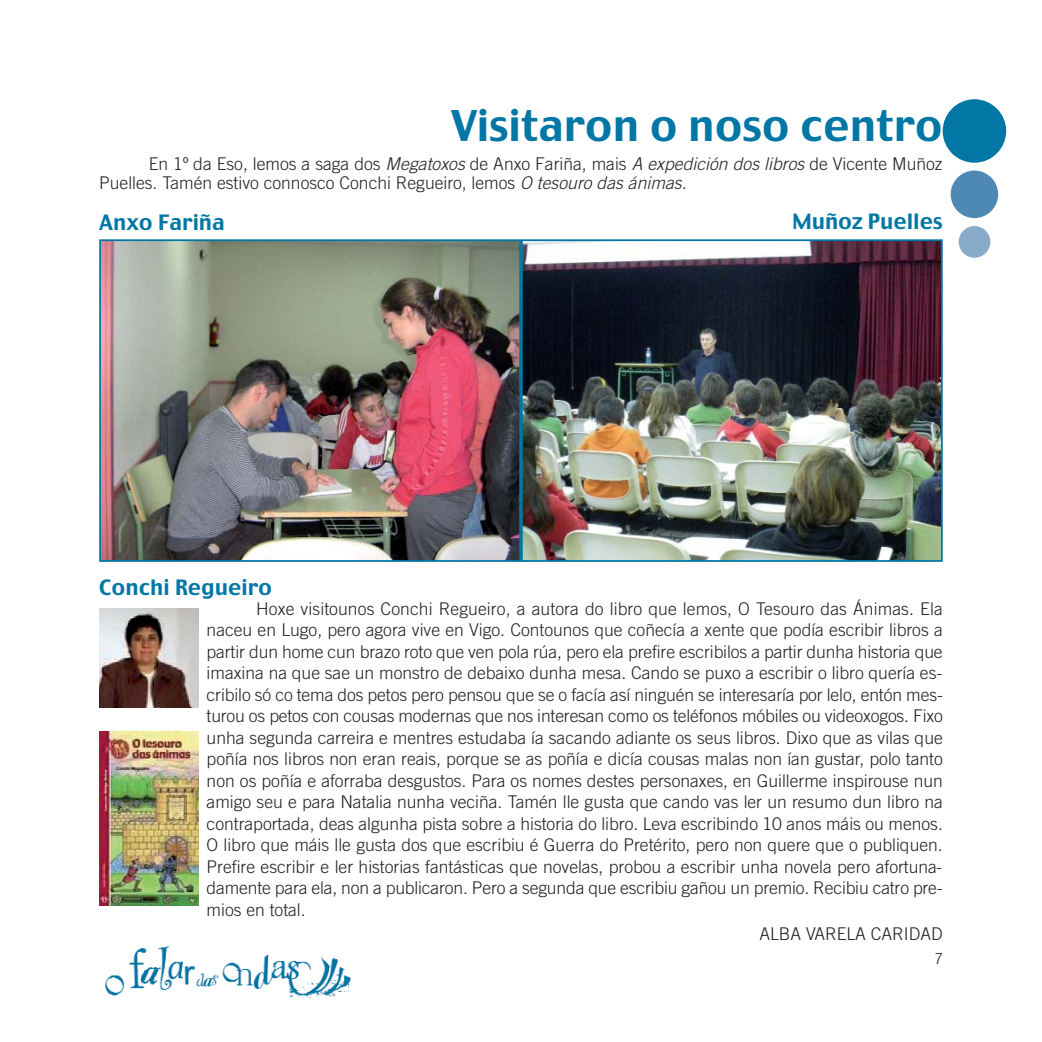
<style>
.page{position:relative;width:1042px;height:1042px;background:#fff}
.page>*{position:absolute;margin:0;border:0;box-sizing:border-box;transform-origin:0 0}
.t1{font:42px "Charcoal";color:#0277a5}
.t2{font:21px "Charcoal";color:#0277a5}
.t3{font:300 17.5px/21.5px "Trade Gothic";color:#231f20;text-align:justify}
.t4{font:300 condensed 15.75px "Helvetica Neue";color:#231f20}
.s1{font-style:italic}
</style>
<div class="page">
<img style="left:99px;top:731px;width:99px;height:174px">
<img style="left:105px;top:946px;width:246px;height:52px">
<div style="left:942px;top:99px;width:64px;height:64px;background:#0277a5;border-radius:50%"></div>
<div style="left:950px;top:171px;width:48px;height:47px;background:#4d89b3;border-radius:50%"></div>
<div style="left:958px;top:226px;width:32px;height:32px;background:#89abca;border-radius:50%"></div>
<img style="left:102px;top:242px;width:416px;height:317px">
<div style="left:99px;top:239px;width:422px;height:323px;border:2px solid #0277a5"></div>
<img style="left:524px;top:242px;width:416px;height:317px">
<div style="left:521px;top:239px;width:422px;height:323px;border:2px solid #0277a5"></div>
<img style="left:99px;top:608px;width:99px;height:100px">
<h1 class="t1" style="left:451px;top:110px;width:493px">Visitaron o noso centro</h1>
<p class="t3" style="left:99px;top:155px;width:845px;line-height:19.2px;text-indent:50px">En 1º da Eso, lemos a saga dos <span class="s1">Megatoxos</span>de Anxo Fariña, mais <span class="s1">A expedición dos libros</span>de Vicente Muñoz<br>Puelles. Tamén estivo connosco Conchi Regueiro, lemos <span class="s1">O tesouro das ánimas.</span></p>
<p class="t2" style="left:99px;top:214px;width:127px">Anxo Fariña</p>
<p class="t2" style="left:792px;top:213px;width:152px">Muñoz Puelles</p>
<p class="t2" style="left:99px;top:579px;width:174px">Conchi Regueiro</p>
<p class="t3" style="left:207px;top:599px;width:738px;text-indent:50px">Hoxe visitounos Conchi Regueiro, a autora do libro que lemos, O Tesouro das Ánimas. Ela naceu en Lugo, pero agora vive en Vigo. Contounos que coñecía a xente que podía escribir libros a partir dun home cun brazo roto que ven pola rúa, pero ela prefire escribilos a partir dunha historia que imaxina na que sae un monstro de debaixo dunha mesa. Cando se puxo a escribir o libro quería es&shy;cribilo só co tema dos petos pero pensou que se o facía así ninguén se interesaría por lelo, entón mes&shy;turou os petos con cousas modernas que nos interesan como os teléfonos móbiles ou videoxogos. Fixo unha segunda carreira e mentres estudaba ía sacando adiante os seus libros. Dixo que as vilas que poñía nos libros non eran reais, porque se as poñía e dicía cousas malas non ían gustar, polo tanto non os poñía e aforraba desgustos. Para os nomes destes personaxes, en Guillerme inspirouse nun amigo seu e para Natalia nunha veciña. Tamén lle gusta que cando vas ler un resumo dun libro na contraportada, deas algunha pista sobre a historia do libro. Leva escribindo 10 anos máis ou menos.<br>O libro que máis lle gusta dos que escribiu é Guerra do Pretérito, pero non quere que o publiquen.<br>Prefire escribir e ler historias fantásticas que novelas, probou a escribir unha novela pero afortuna&shy;damente para ela, non a publicaron. Pero a segunda que escribiu gañou un premio. Recibiu catro pre&shy;mios en total.</p>
<p class="t3" style="left:759px;top:924px;width:185px">ALBA VARELA CARIDAD</p>
<p class="t4" style="left:935px;top:952px;width:9px">7</p>
</div>
